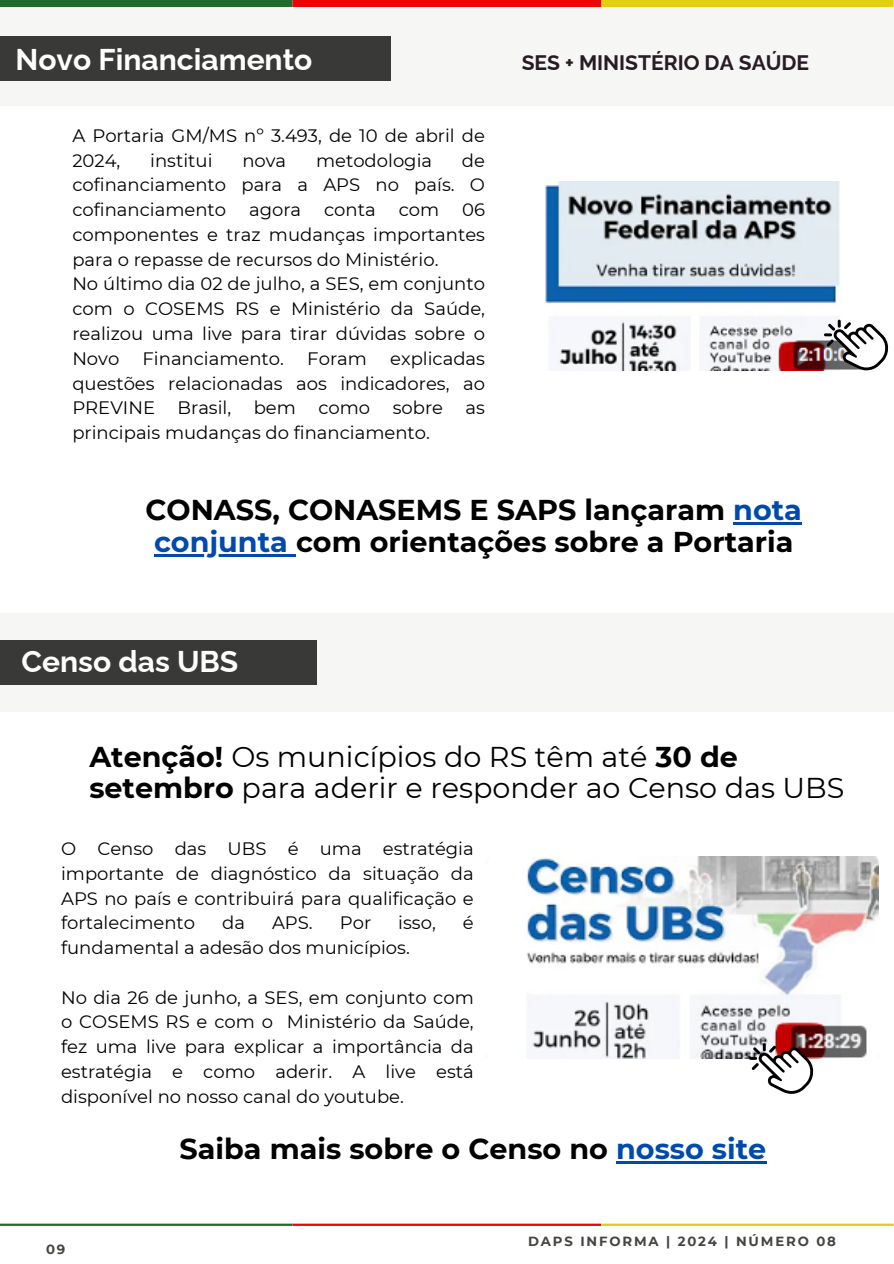
<style>
.page{position:relative;width:894px;height:1264px;background:#fff}
.page>*{position:absolute;margin:0;border:0;box-sizing:border-box;transform-origin:0 0}
.t1{font:700 30px "Raleway";color:#fff}
.t2{font:700 28.65px "Montserrat";color:#000}
.t3{font:28.65px/31.5px "Montserrat";color:#000}
.t4{font:700 21px "Raleway";color:#291b25}
.t5{font:18px/24.8px "Montserrat";color:#000;text-align:justify}
.t6{font:700 13.2px "Montserrat";letter-spacing:.14em;color:#444440}
.s1{color:#004aad}
.s2{font-weight:700}
</style>
<div class="page">
<div style="left:0;top:0;width:292px;height:8px;background:#216b2e"></div>
<div style="left:292px;top:0;width:309px;height:8px;background:#eb0503"></div>
<div style="left:601px;top:0;width:292px;height:8px;background:#e1cf11"></div>
<hr style="left:0;top:1223px;width:292px;height:2px;background:#216b2e">
<hr style="left:292px;top:1223px;width:309px;height:2px;background:#eb0503">
<hr style="left:601px;top:1223px;width:292px;height:2px;background:#e1cf11">
<div style="left:0;top:8px;width:893px;height:98px;background:#f6f6f4"></div>
<div style="left:0;top:37px;width:390px;height:44px;background:#393938"></div>
<div style="left:0;top:613px;width:893px;height:98px;background:#f6f6f4"></div>
<div style="left:0;top:640px;width:316px;height:44px;background:#393938"></div>
<img style="left:526px;top:856px;width:352px;height:202px">
<img style="left:545px;top:181px;width:295px;height:189px">
<svg style="left:823px;top:320px;width:64px;height:50px"></svg>
<hr style="left:733px;top:522px;width:68px;height:3px;background:#004aad">
<hr style="left:154px;top:554px;width:142px;height:2px;background:#004aad">
<svg style="left:748px;top:1043px;width:64px;height:50px"></svg>
<hr style="left:616px;top:1161px;width:150px;height:2px;background:#004aad">
<p class="t1" style="left:16px;top:42px;width:298px">Novo Financiamento</p>
<h4 class="t4" style="left:521px;top:51px;width:289px">SES + MINISTÉRIO DA SAÚDE</h4>
<h2 class="t5" style="left:72px;top:123px;width:414px">A Portaria GM/MS nº 3.493, de 10 de abril de<br>2024,</h2>
<h2 class="t5" style="left:72px;top:148px;width:414px;text-indent:389px">de cofinanciamento para a APS no país. O cofinanciamento</h2>
<h2 class="t5" style="left:150px;top:148px;width:64px">institui</h2>
<h2 class="t5" style="left:242px;top:148px;width:45px">nova</h2>
<h2 class="t5" style="left:316px;top:148px;width:117px">metodologia</h2>
<h2 class="t5" style="left:72px;top:197px;width:414px;text-align:left;text-indent:389px">06 componentes e traz mudanças importantes para o repasse de recursos do Ministério.<br>No último dia 02 de julho, a SES, em conjunto com o COSEMS RS e Ministério da Saúde, realizou uma live para tirar dúvidas sobre o<br>Novo</h2>
<h2 class="t5" style="left:249px;top:197px;width:54px">agora</h2>
<h2 class="t5" style="left:324px;top:197px;width:53px">conta</h2>
<h2 class="t5" style="left:398px;top:197px;width:42px">com</h2>
<h2 class="t5" style="left:72px;top:346px;width:414px;text-indent:318px">explicadas questões relacionadas aos indicadores, ao PREVINE Brasil, bem como sobre as principais mudanças do financiamento.</h2>
<h2 class="t5" style="left:142px;top:346px;width:143px">Financiamento.</h2>
<h2 class="t5" style="left:307px;top:346px;width:61px">Foram</h2>
<h4 class="t2" style="left:146px;top:492px;width:657px">CONASS, CONASEMS E SAPS lançaram <span class="s1">nota</span></h4>
<h4 class="t2" style="left:154px;top:524px;width:640px"><span class="s1">conjunta</span> com orientações sobre a Portaria</h4>
<p class="t1" style="left:22px;top:644px;width:218px">Censo das UBS</p>
<h1 class="t3" style="left:89px;top:740px;width:756px"><span class="s2">Atenção!</span> Os municípios do RS têm até <span class="s2">30 de setembro</span> para aderir e responder ao Censo das UBS</h1>
<p class="t5" style="left:61px;top:836px;width:414px">O Censo das UBS é uma estratégia importante de diagnóstico da situação da APS no país e contribuirá para qualificação e fortalecimento</p>
<p class="t5" style="left:222px;top:910px;width:24px">da</p>
<p class="t5" style="left:272px;top:910px;width:42px">APS.</p>
<p class="t5" style="left:340px;top:910px;width:33px">Por</p>
<p class="t5" style="left:398px;top:910px;width:39px">isso,</p>
<p class="t5" style="left:463px;top:910px;width:12px">é</p>
<p class="t5" style="left:61px;top:935px;width:350px">fundamental a adesão dos municípios.</p>
<p class="t5" style="left:61px;top:984px;width:414px">No dia 26 de junho, a SES, em conjunto com o COSEMS RS e com o Ministério da Saúde, fez uma live para explicar a importância da estratégia e como aderir. A live está disponível no nosso canal do youtube.</p>
<h3 class="t6" style="left:46px;top:1240px;width:21px">09</h3>
<p class="t2" style="left:179px;top:1131px;width:588px">Saiba mais sobre o Censo no <span class="s1">nosso site</span></p>
<h1 class="t6" style="left:528px;top:1232px;width:309px">DAPS INFORMA | 2024 | NÚMERO 08</h1>
</div>
